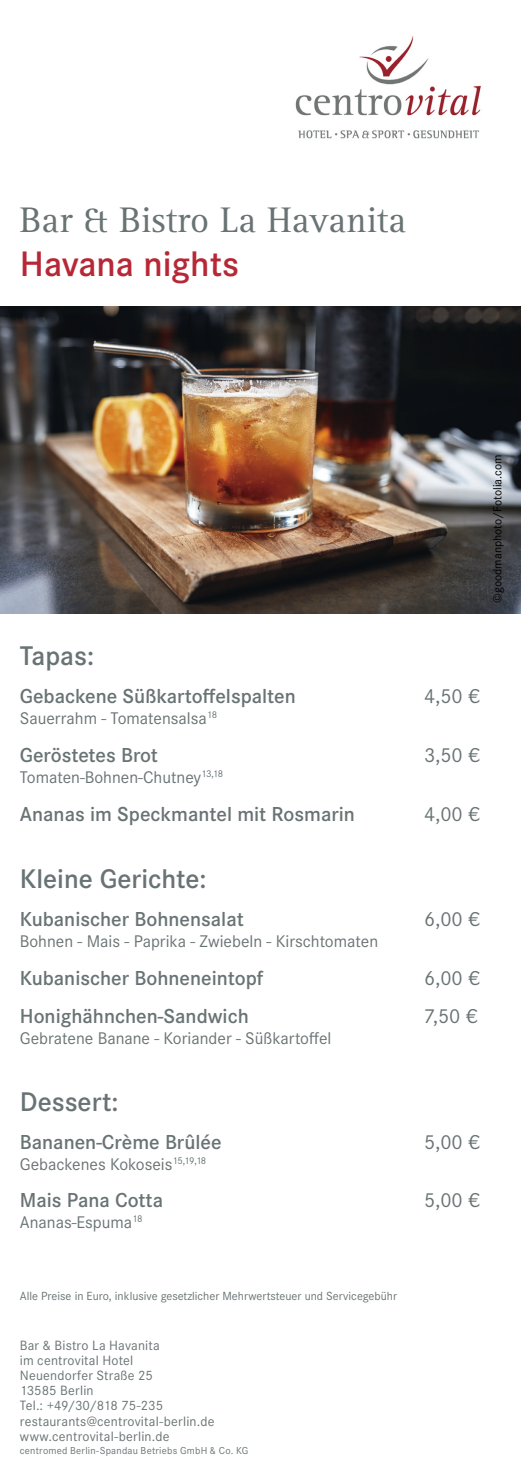
<style>
.page{position:relative;width:521px;height:1474px;background:#fff}
.page>*{position:absolute;margin:0;border:0;box-sizing:border-box;transform-origin:0 0}
.t1{font:36.75px "Rotis Serif Std";color:#697374}
.t2{font:600 36.75px "Corporate S";color:#b72837}
.t3{font:600 28px "Corporate S";color:#697374}
.t4{font:600 21px "Corporate S";color:#697374}
.t5{font:21px "Corporate S";color:#697374}
.t6{font:17.5px "Corporate S";color:#697374}
.t7{font:14px "Corporate S";letter-spacing:.015em;color:#697374}
.t8{font:14px "Corporate S";letter-spacing:-.02em;color:#697374}
.t9{font:12.25px "Corporate S";color:#697374}
.t10{font:12.25px "Corporate S";color:#000}
.t11{font:10.5px "Corporate S";letter-spacing:.02em;color:#697374}
</style>
<div class="page">
<img style="left:295px;top:36px;width:186px;height:103px">
<img style="left:0;top:307px;width:521px;height:307px">
<p class="t1" style="left:20px;top:199px;width:388px">Bar &amp; Bistro La Havanita</p>
<p class="t2" style="left:20px;top:243px;width:221px">Havana nights</p>
<p class="t10" style="left:490px;top:602px;width:150px;rotate:-90deg">©goodmanphoto/Fotolia.com</p>
<p class="t3" style="left:20px;top:640px;width:76px">Tapas:</p>
<p class="t4" style="left:20px;top:684px;width:277px">Gebackene Süßkartoffelspalten</p>
<p class="t5" style="left:424px;top:684px;width:57px">4,50 €</p>
<p class="t6" style="left:20px;top:708px;width:199px">Sauerrahm - Tomatensalsa<sup>18</sup></p>
<p class="t4" style="left:20px;top:743px;width:140px">Geröstetes Brot</p>
<p class="t5" style="left:424px;top:743px;width:57px">3,50 €</p>
<p class="t6" style="left:20px;top:767px;width:205px">Tomaten-Bohnen-Chutney<sup>13,18</sup></p>
<p class="t4" style="left:20px;top:801px;width:337px">Ananas im Speckmantel mit Rosmarin</p>
<p class="t5" style="left:424px;top:802px;width:57px">4,00 €</p>
<p class="t3" style="left:20px;top:862px;width:188px">Kleine Gerichte:</p>
<p class="t4" style="left:20px;top:906px;width:225px">Kubanischer Bohnensalat</p>
<p class="t5" style="left:424px;top:907px;width:57px">6,00 €</p>
<p class="t6" style="left:20px;top:931px;width:360px">Bohnen - Mais - Paprika - Zwiebeln - Kirschtomaten</p>
<p class="t4" style="left:20px;top:965px;width:245px">Kubanischer Bohneneintopf</p>
<p class="t5" style="left:424px;top:965px;width:57px">6,00 €</p>
<p class="t4" style="left:20px;top:1003px;width:230px">Honighähnchen-Sandwich</p>
<p class="t5" style="left:424px;top:1003px;width:55px">7,50 €</p>
<p class="t6" style="left:20px;top:1027px;width:313px">Gebratene Banane - Koriander - Süßkartoffel</p>
<p class="t3" style="left:20px;top:1085px;width:100px">Dessert:</p>
<p class="t4" style="left:20px;top:1129px;width:203px">Bananen-Crème Brûlée</p>
<p class="t5" style="left:424px;top:1129px;width:57px">5,00 €</p>
<p class="t6" style="left:20px;top:1153px;width:188px">Gebackenes Kokoseis<sup>15,19,18</sup></p>
<p class="t4" style="left:20px;top:1187px;width:145px">Mais Pana Cotta</p>
<p class="t5" style="left:424px;top:1187px;width:57px">5,00 €</p>
<p class="t6" style="left:20px;top:1211px;width:124px">Ananas-Espuma<sup>18</sup></p>
<p class="t9" style="left:20px;top:1288px;width:379px">Alle Preise in Euro, inklusive gesetzlicher Mehrwertsteuer und Servicegebühr</p>
<p class="t7" style="left:20px;top:1336px;width:141px">Bar &amp; Bistro La Havanita</p>
<p class="t7" style="left:20px;top:1352px;width:115px">im centrovital Hotel</p>
<p class="t7" style="left:20px;top:1367px;width:135px">Neuendorfer Straße 25</p>
<p class="t7" style="left:20px;top:1382px;width:75px">13585 Berlin</p>
<p class="t8" style="left:20px;top:1397px;width:145px">Tel.: +49/30/818 75-235</p>
<p class="t7" style="left:20px;top:1412px;width:196px">restaurants@centrovital-berlin.de</p>
<p class="t7" style="left:20px;top:1427px;width:151px">www.centrovital-berlin.de</p>
<p class="t11" style="left:20px;top:1444px;width:230px">centromed Berlin-Spandau Betriebs GmbH &amp; Co. KG</p>
</div>
